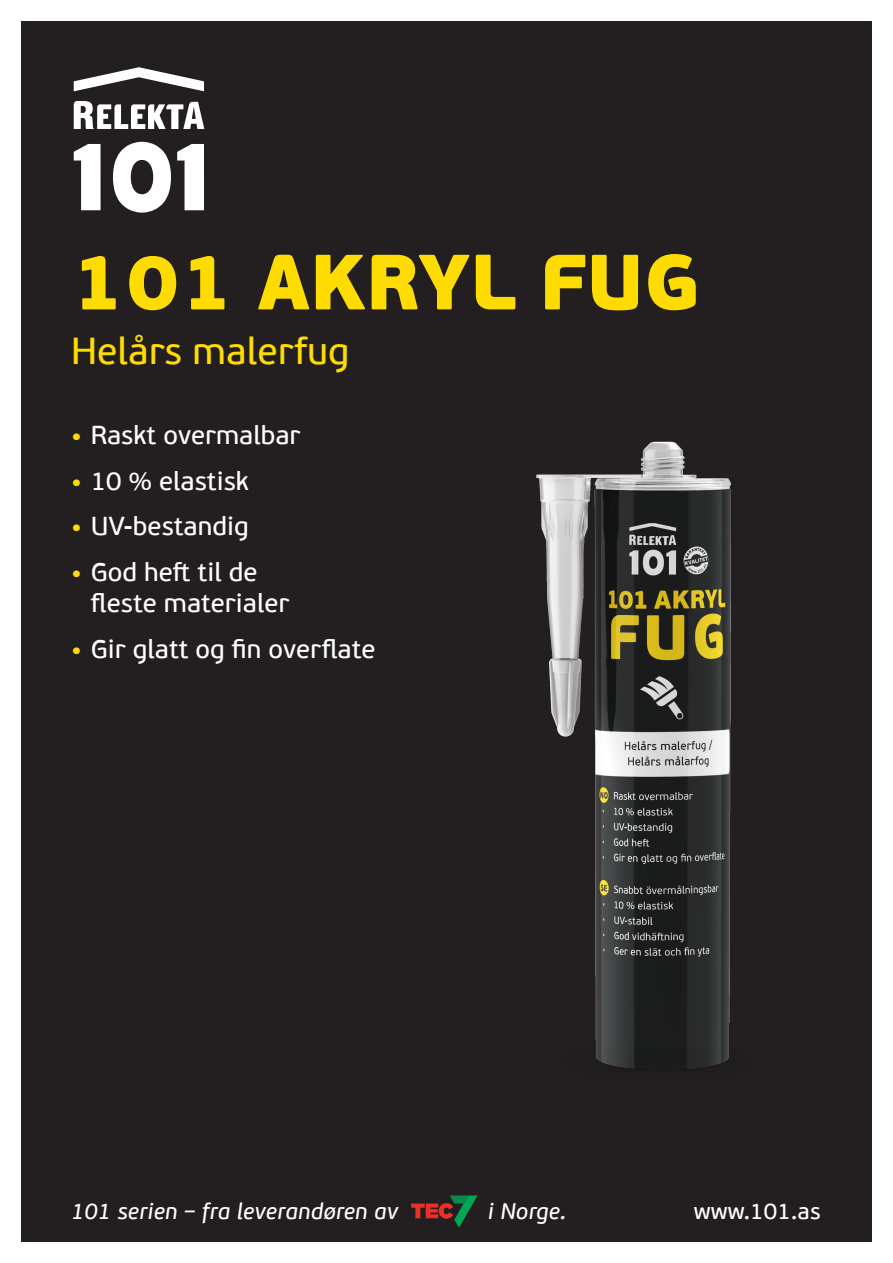
<style>
.page{position:relative;width:893px;height:1263px;background:#fff}
.page>*{position:absolute;margin:0;border:0;box-sizing:border-box;transform-origin:0 0}
.Produkttittel{font:900 78px "PF Beau Sans Pro";color:#ffdc01}
.Undertittel{font:37.5px "PF Beau Sans Pro Bbook";color:#ffdc01}
.t1{font:25.95px/31px "PF Beau Sans Pro Bbook";color:#fff}
.t2{font:italic 22.5px "PF Beau Sans Pro Bbook";letter-spacing:.01em;color:#fff}
.t3{font:22.5px "PF Beau Sans Pro Bbook";letter-spacing:.01em;color:#fff}
.s1{font-family:"PF Beau Sans Pro";font-weight:900;font-size:22.5px;color:#ffdc01}
</style>
<div class="page">
<div style="left:21px;top:21px;width:851px;height:1221px;background:#231f20"></div>
<svg style="left:177px;top:144px;width:27px;height:66px"></svg>
<svg style="left:113px;top:142px;width:58px;height:71px"></svg>
<svg style="left:74px;top:144px;width:27px;height:66px"></svg>
<svg style="left:74px;top:67px;width:130px;height:24px"></svg>
<svg style="left:74px;top:101px;width:130px;height:28px"></svg>
<svg style="left:411px;top:1195px;width:67px;height:33px"></svg>
<img style="left:536px;top:441px;width:195px;height:630px">
<p class="Produkttittel" style="left:71px;top:232px;width:630px">101 AKRYL FUG</p>
<p class="Undertittel" style="left:71px;top:329px;width:280px">Helårs malerfug</p>
<p class="t1" style="left:71px;top:420px;width:231px"><span class="s1">•</span> Raskt overmalbar</p>
<p class="t1" style="left:71px;top:466px;width:179px"><span class="s1">•</span> 10 % elastisk</p>
<p class="t1" style="left:71px;top:512px;width:179px"><span class="s1">•</span> UV-bestandig</p>
<p class="t1" style="left:91px;top:557px;width:200px;text-indent:-20px"><span class="s1">•</span> God heft til de fleste materialer</p>
<p class="t1" style="left:71px;top:634px;width:306px"><span class="s1">•</span> Gir glatt og fin overflate</p>
<p class="t2" style="left:71px;top:1198px;width:328px">101 serien – fra leverandøren av</p>
<p class="t2" style="left:488px;top:1198px;width:80px">i Norge.</p>
<p class="t3" style="left:694px;top:1198px;width:129px">www.101.as</p>
</div>
